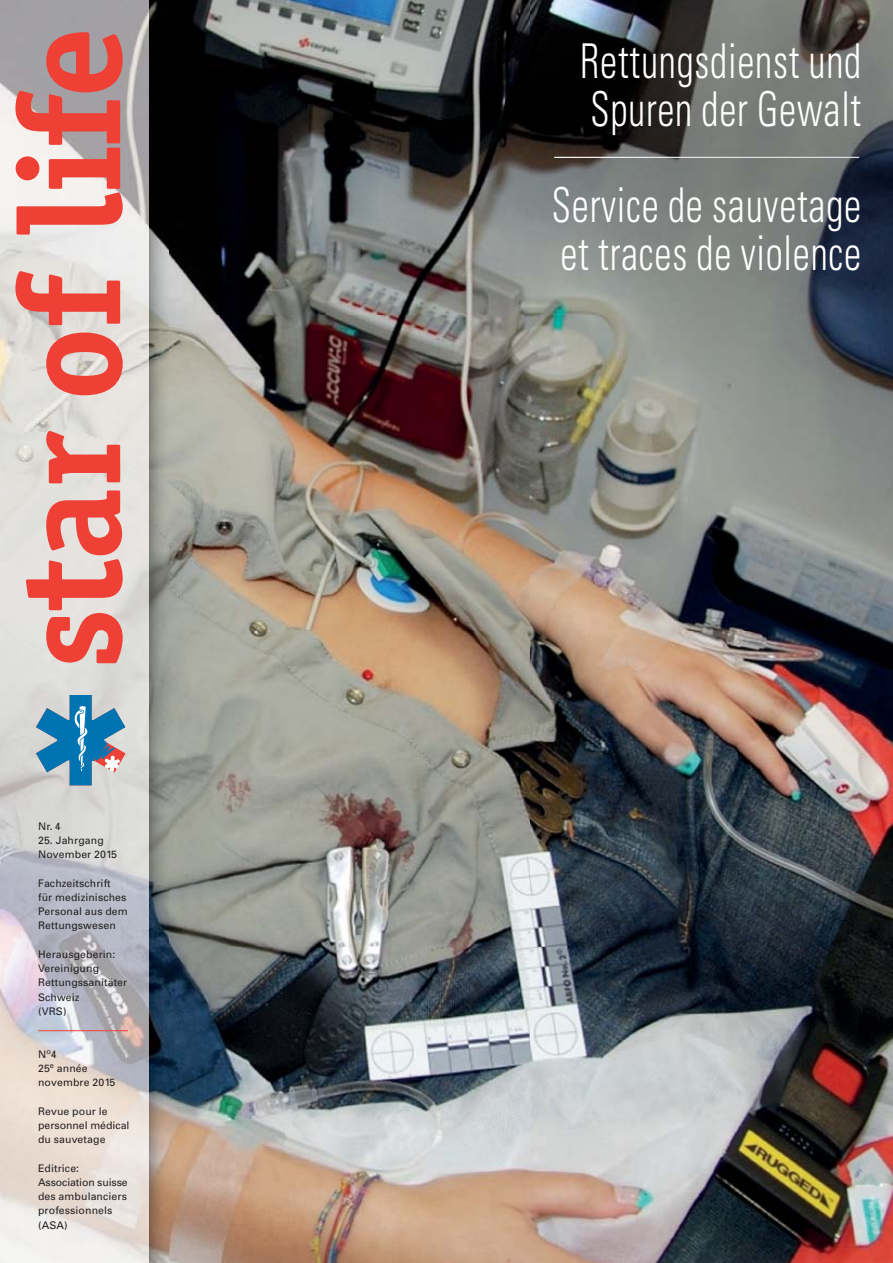
<style>
.page{position:relative;width:893px;height:1263px;background:#fff}
.page>*{position:absolute;margin:0;border:0;box-sizing:border-box;transform-origin:0 0}
.t1{font:700 148.65px "Officina Serif";letter-spacing:-.005em;color:#ef4035}
.t2{font:300 condensed 48px/48px "Univers";letter-spacing:.02em;color:#fff;scale:.8 1}
.t3{font:10.5px/14.2px "Univers";letter-spacing:.01em;color:#231f20}
</style>
<div class="page">
<img style="left:0;top:0;width:892px;height:1263px">
<svg style="left:36px;top:695px;width:90px;height:90px;background:#6ea1be"></svg>
<hr style="left:38px;top:1030px;width:90px;height:1px;background:#ef4035">
<hr style="left:554px;top:157px;width:305px;height:1px;background:#fff">
<h1 class="t1" style="left:14px;top:670px;width:644px;rotate:-90deg">star of life</h1>
<p class="t3" style="left:38px;top:820px;width:24px">Nr. 4</p>
<p class="t3" style="left:38px;top:834px;width:81px">25. Jahrgang<br>November 2015</p>
<p class="t3" style="left:38px;top:877px;width:91px">Fachzeitschrift<br>für medizinisches<br>Personal aus dem<br>Rettungswesen</p>
<p class="t3" style="left:38px;top:948px;width:91px">Herausgeberin:<br>Vereinigung<br>Rettungssanitäter<br>Schweiz<br>(VRS)</p>
<p class="t3" style="left:38px;top:1048px;width:79px">N<sup>o</sup>4<br>25<sup>e</sup> année novembre 2015</p>
<p class="t3" style="left:38px;top:1105px;width:93px">Revue pour le personnel médical du sauvetage</p>
<p class="t3" style="left:38px;top:1162px;width:91px">Editrice:<br>Association suisse des ambulanciers professionnels (ASA)</p>
<h2 class="t2" style="left:580px;top:42px;width:353px">Rettungsdienst und<br>Spuren der Gewalt</h2>
<h2 class="t2" style="left:552px;top:186px;width:388px">Service de sauvetage et traces de violence</h2>
</div>
